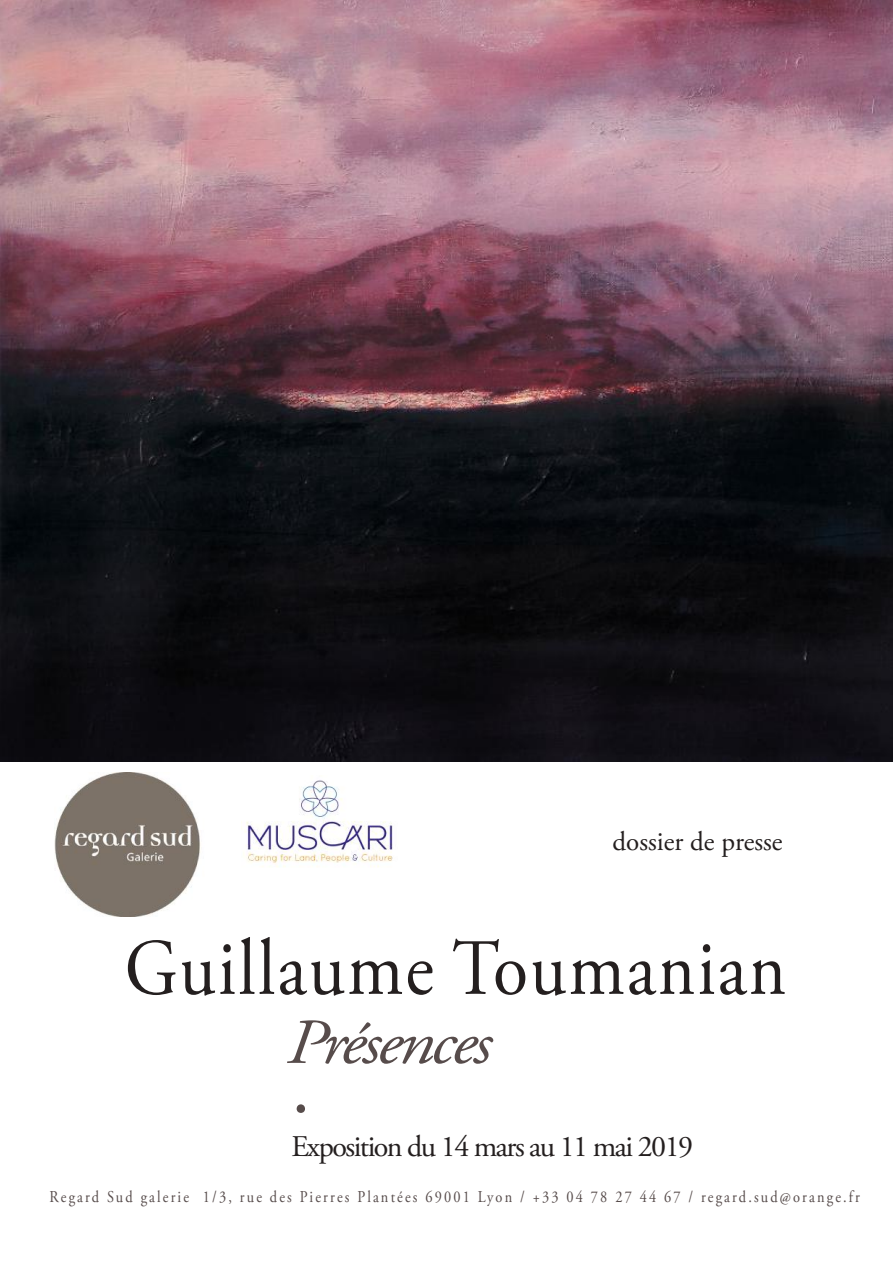
<style>
.page{position:relative;width:893px;height:1263px;background:#fff}
.page>*{position:absolute;margin:0;border:0;box-sizing:border-box;transform-origin:0 0}
.t1{font:79.5px "Adobe Garamond Pro";letter-spacing:.03em;color:#241f1f;scale:.9 1}
.t2{font:75px "Adobe Garamond Pro";color:#574c4b}
.t3{font:italic 64.05px "Adobe Garamond Pro";letter-spacing:-.05em;color:#574c4b;scale:1.12 1}
.t4{font:30px "Adobe Garamond Pro";letter-spacing:-.05em;color:#241f1f}
.t5{font:27px "Adobe Garamond Pro";color:#241f1f}
.t6{font:16.5px "Adobe Garamond Pro";letter-spacing:.15em;color:#574c4b;scale:.87 1}
</style>
<div class="page">
<img style="left:54px;top:772px;width:146px;height:144px">
<img style="left:0;top:0;width:893px;height:761px">
<img style="left:245px;top:780px;width:148px;height:87px">
<h3 class="t5" style="left:613px;top:825px;width:172px">dossier de presse</h3>
<h1 class="t1" style="left:125px;top:921px;width:737px">Guillaume Toumanian</h1>
<h3 class="t3" style="left:286px;top:1004px;width:185px">Présences</h3>
<h2 class="t2" style="left:291px;top:1043px;width:20px">.</h2>
<h3 class="t4" style="left:291px;top:1128px;width:403px">Exposition du 14 mars au 11 mai 2019</h3>
<p class="t6" style="left:50px;top:1186px;width:933px">Regard Sud galerie 1/3, rue des Pierres Plantées 69001 Lyon / +33 04 78 27 44 67 / regard.sud@orange.fr</p>
</div>
